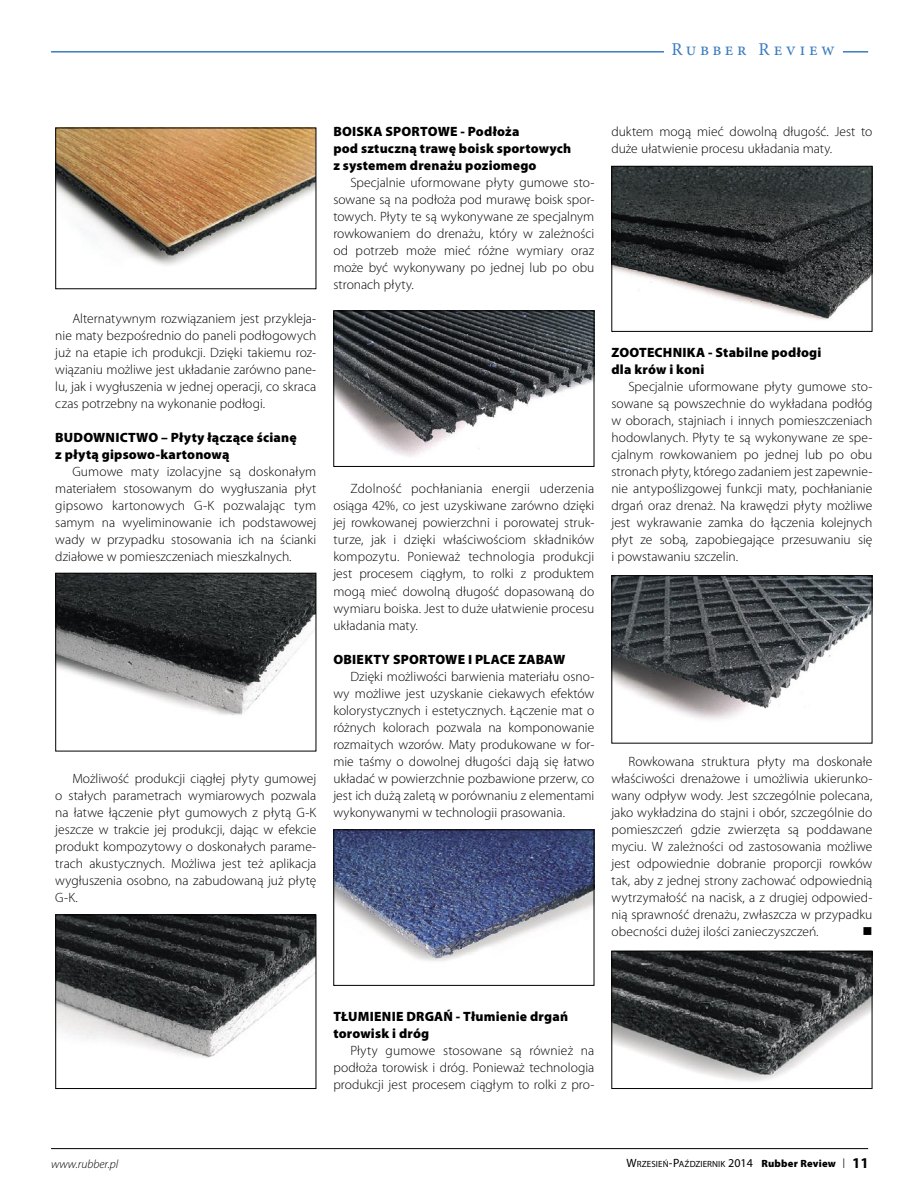
<style>
.page{position:relative;width:915px;height:1191px;background:#fff}
.page>*{position:absolute;margin:0;border:0;box-sizing:border-box;transform-origin:0 0}
.t1{font:18px "Minion Pro";letter-spacing:.18em;color:#3b7cc0}
.p05_text{font:300 13.5px/17px "Myriad Pro";letter-spacing:.005em;color:#000;text-align:justify}
.p04_srodtytul{font:900 13.5px/17px "Myriad Pro";letter-spacing:.015em;color:#000}
.p05_text-2{font:13.5px "Wingdings";color:#000}
.t2{font:italic 300 12px "Myriad Pro";color:#000}
.t3{font:9px "Myriad Pro";letter-spacing:.015em;color:#000}
.s1{font-size:12px}
.s2{font-weight:900;font-size:10.5px}
.s3{font-weight:300;font-size:13.5px}
.s4{font-weight:700;font-size:15px}
</style>
<div class="page">
<hr style="left:51px;top:1148px;width:816px;height:1px;background:#000">
<hr style="left:51px;top:51px;width:816px;height:2px;background:#3b7cc0">
<div style="left:663px;top:34px;width:179px;height:30px;background:#fff"></div>
<img style="left:57px;top:130px;width:257px;height:136px">
<img style="left:57px;top:575px;width:257px;height:140px">
<div style="left:55px;top:573px;width:261px;height:178px;border:1px solid #000"></div>
<img style="left:57px;top:916px;width:257px;height:142px">
<div style="left:55px;top:914px;width:261px;height:175px;border:1px solid #000"></div>
<img style="left:335px;top:312px;width:257px;height:145px">
<div style="left:333px;top:310px;width:261px;height:157px;border:1px solid #000"></div>
<img style="left:335px;top:831px;width:257px;height:131px">
<div style="left:333px;top:829px;width:261px;height:156px;border:1px solid #000"></div>
<img style="left:613px;top:168px;width:257px;height:152px">
<div style="left:611px;top:166px;width:261px;height:166px;border:1px solid #000"></div>
<img style="left:613px;top:577px;width:257px;height:143px">
<div style="left:611px;top:575px;width:261px;height:168px;border:1px solid #000"></div>
<img style="left:613px;top:952px;width:257px;height:129px">
<div style="left:611px;top:950px;width:261px;height:139px;border:1px solid #000"></div>
<h1 class="t1" style="left:671px;top:39px;width:165px">Rubber Review</h1>
<p class="p05_text" style="left:55px;top:310px;width:262px;text-indent:17px">Alternatywnym rozwiązaniem jest przykleja&shy;nie maty bezpośrednio do paneli podłogowych już na etapie ich produkcji. Dzięki takiemu roz&shy;wiązaniu możliwe jest układanie zarówno pane&shy;lu, jak i wygłuszenia w jednej operacji, co skraca czas potrzebny na wykonanie podłogi.</p>
<p class="p04_srodtytul" style="left:55px;top:429px;width:243px">BUDOWNICTWO – Płyty łączące ścianę z płytą gipsowo-kartonową</p>
<p class="p05_text" style="left:55px;top:463px;width:262px;text-indent:17px">Gumowe maty izolacyjne są doskonałym materiałem stosowanym do wygłuszania płyt gipsowo kartonowych G-K pozwalając tym samym na wyeliminowanie ich podstawowej wady w przypadku stosowania ich na ścianki działowe w pomieszczeniach mieszkalnych.</p>
<p class="p05_text" style="left:55px;top:770px;width:262px;text-indent:17px">Możliwość produkcji ciągłej płyty gumowej o stałych parametrach wymiarowych pozwala na łatwe łączenie płyt gumowych z płytą G-K jeszcze w trakcie jej produkcji, dając w efekcie produkt kompozytowy o doskonałych parame&shy;trach akustycznych. Możliwa jest też aplikacja wygłuszenia osobno, na zabudowaną już płytę G-K.</p>
<p class="p04_srodtytul" style="left:333px;top:123px;width:239px">BOISKA SPORTOWE - Podłoża<br>pod sztuczną trawę boisk sportowych z systemem drenażu poziomego</p>
<p class="p05_text" style="left:333px;top:174px;width:262px;text-indent:17px">Specjalnie uformowane płyty gumowe sto&shy;sowane są na podłoża pod murawę boisk spor&shy;towych. Płyty te są wykonywane ze specjalnym rowkowaniem do drenażu, który w zależności od potrzeb może mieć różne wymiary oraz może być wykonywany po jednej lub po obu stronach płyty.</p>
<p class="p05_text" style="left:333px;top:480px;width:262px;text-indent:17px">Zdolność pochłaniania energii uderzenia osiąga 42%, co jest uzyskiwane zarówno dzięki jej rowkowanej powierzchni i porowatej struk&shy;turze, jak i dzięki właściwościom składników kompozytu. Ponieważ technologia produkcji jest procesem ciągłym, to rolki z produktem mogą mieć dowolną długość dopasowaną do wymiaru boiska. Jest to duże ułatwienie procesu układania maty.</p>
<p class="p04_srodtytul" style="left:333px;top:650px;width:233px">OBIEKTY SPORTOWE I PLACE ZABAW</p>
<p class="p05_text" style="left:333px;top:668px;width:262px;text-indent:17px">Dzięki możliwości barwienia materiału osno&shy;wy możliwe jest uzyskanie ciekawych efektów kolorystycznych i estetycznych. Łączenie mat o różnych kolorach pozwala na komponowanie rozmaitych wzorów. Maty produkowane w for&shy;mie taśmy o dowolnej długości dają się łatwo układać w powierzchnie pozbawione przerw, co jest ich dużą zaletą w porównaniu z elementami wykonywanymi w technologii prasowania.</p>
<p class="p05_text" style="left:611px;top:123px;width:262px">duktem mogą mieć dowolną długość. Jest to duże ułatwienie procesu układania maty.</p>
<p class="p04_srodtytul" style="left:611px;top:344px;width:211px">ZOOTECHNIKA - Stabilne podłogi</p>
<p class="p04_srodtytul" style="left:611px;top:361px;width:94px">dla krów i koni</p>
<p class="p05_text" style="left:611px;top:378px;width:262px;text-indent:17px">Specjalnie uformowane płyty gumowe sto&shy;sowane są powszechnie do wykładana podłóg w oborach, stajniach i innych pomieszczeniach hodowlanych. Płyty te są wykonywane ze spe&shy;cjalnym rowkowaniem po jednej lub po obu stronach płyty, którego zadaniem jest zapewnie&shy;nie antypoślizgowej funkcji maty, pochłanianie drgań oraz drenaż. Na krawędzi płyty możliwe jest wykrawanie zamka do łączenia kolejnych płyt ze sobą, zapobiegające przesuwaniu się i powstawaniu szczelin.</p>
<p class="p05_text" style="left:611px;top:753px;width:262px;text-indent:17px">Rowkowana struktura płyty ma doskonałe właściwości drenażowe i umożliwia ukierunko&shy;wany odpływ wody. Jest szczególnie polecana, jako wykładzina do stajni i obór, szczególnie do pomieszczeń gdzie zwierzęta są poddawane myciu. W zależności od zastosowania możliwe jest odpowiednie dobranie proporcji rowków tak, aby z jednej strony zachować odpowiednią wytrzymałość na nacisk, a z drugiej odpowied&shy;nią sprawność drenażu, zwłaszcza w przypadku obecności dużej ilości zanieczyszczeń.</p>
<p class="p05_text-2" style="left:862px;top:923px;width:12px">■</p>
<p class="p04_srodtytul" style="left:333px;top:1008px;width:236px">TŁUMIENIE DRGAŃ - Tłumienie drgań torowisk i dróg</p>
<p class="p05_text" style="left:333px;top:1042px;width:262px;text-indent:17px">Płyty gumowe stosowane są również na podłoża torowisk i dróg. Ponieważ technologia produkcji jest procesem ciągłym to rolki z pro-</p>
<p class="t2" style="left:51px;top:1157px;width:69px">www.rubber.pl</p>
<p class="t3" style="left:626px;top:1158px;width:244px"><span class="s1">W</span>RZESIEŃ<span class="s1">-P</span>AŹDZIERNIK <span class="s1">2014</span> <span class="s2">Rubber Review</span> <span class="s3">l</span> <span class="s4">11</span></p>
</div>
